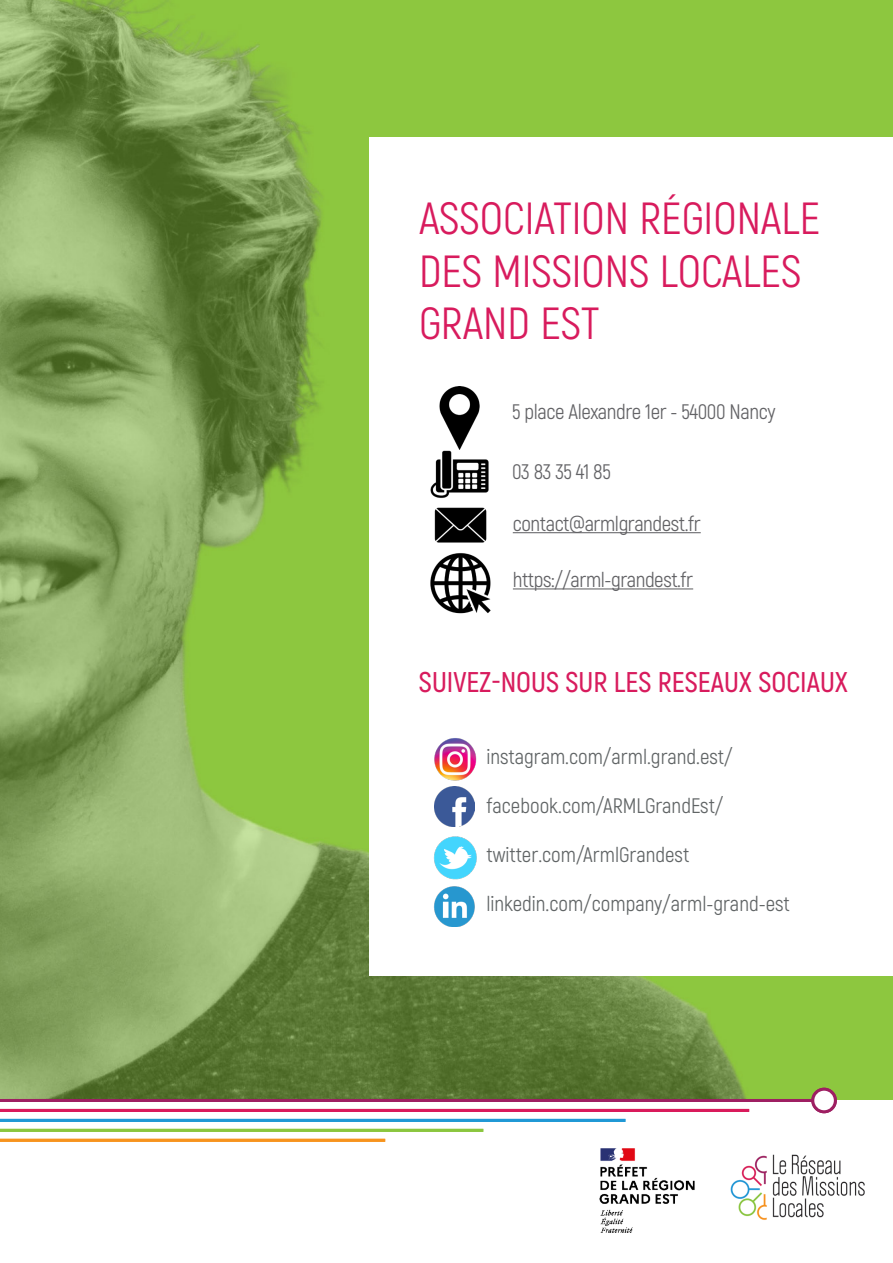
<style>
.page{position:relative;width:893px;height:1263px;background:#fff}
.page>*{position:absolute;margin:0;border:0;box-sizing:border-box;transform-origin:0 0}
.t1{font:45px/52.5px "Akrobat";color:#d81b5d}
.t2{font:600 28.5px "Akrobat";color:#d81b5d}
.t3{font:21px "Akrobat";color:#616566}
.t4{font:21px "Akrobat";letter-spacing:-.02em;color:#636366}
</style>
<div class="page">
<img style="left:0;top:0;width:893px;height:1099px">
<hr style="left:0;top:1099px;width:825px;height:3px;background:#9e1f62">
<svg style="left:811px;top:1088px;width:26px;height:25px"></svg>
<hr style="left:0;top:1109px;width:749px;height:3px;background:#d91a5b">
<hr style="left:0;top:1119px;width:625px;height:3px;background:#1f98d5">
<hr style="left:0;top:1129px;width:483px;height:3px;background:#8bc63e">
<hr style="left:0;top:1139px;width:385px;height:3px;background:#f7931d">
<img style="left:599px;top:1148px;width:96px;height:85px">
<img style="left:730px;top:1154px;width:135px;height:66px">
<div style="left:370px;top:137px;width:523px;height:839px;background:#fff"></div>
<img style="left:439px;top:386px;width:41px;height:61px">
<img style="left:430px;top:447px;width:59px;height:51px">
<img style="left:434px;top:507px;width:53px;height:36px">
<img style="left:430px;top:553px;width:61px;height:61px">
<hr style="left:513px;top:532px;width:188px;height:1px;background:#636366">
<hr style="left:513px;top:588px;width:180px;height:1px;background:#636366">
<img style="left:434px;top:786px;width:41px;height:41px">
<img style="left:434px;top:738px;width:43px;height:42px">
<img style="left:434px;top:836px;width:43px;height:43px">
<img style="left:434px;top:886px;width:41px;height:40px">
<p class="t1" style="left:419px;top:192px;width:403px">ASSOCIATION RÉGIONALE<br>DES MISSIONS LOCALES<br>GRAND EST</p>
<p class="t4" style="left:512px;top:399px;width:265px">5 place Alexandre 1er - 54000 Nancy</p>
<p class="t4" style="left:512px;top:459px;width:100px">03 83 35 41 85</p>
<p class="t4" style="left:513px;top:511px;width:189px">contact@armlgrandest.fr</p>
<p class="t4" style="left:513px;top:567px;width:182px">https://arml-grandest.fr</p>
<p class="t2" style="left:419px;top:664px;width:431px">SUIVEZ-NOUS SUR LES RESEAUX SOCIAUX</p>
<p class="t3" style="left:486px;top:744px;width:248px">instagram.com/arml.grand.est/</p>
<p class="t3" style="left:486px;top:793px;width:239px">facebook.com/ARMLGrandEst/</p>
<p class="t3" style="left:486px;top:842px;width:204px">twitter.com/ArmlGrandest</p>
<p class="t3" style="left:486px;top:891px;width:305px">linkedin.com/company/arml-grand-est</p>
</div>
